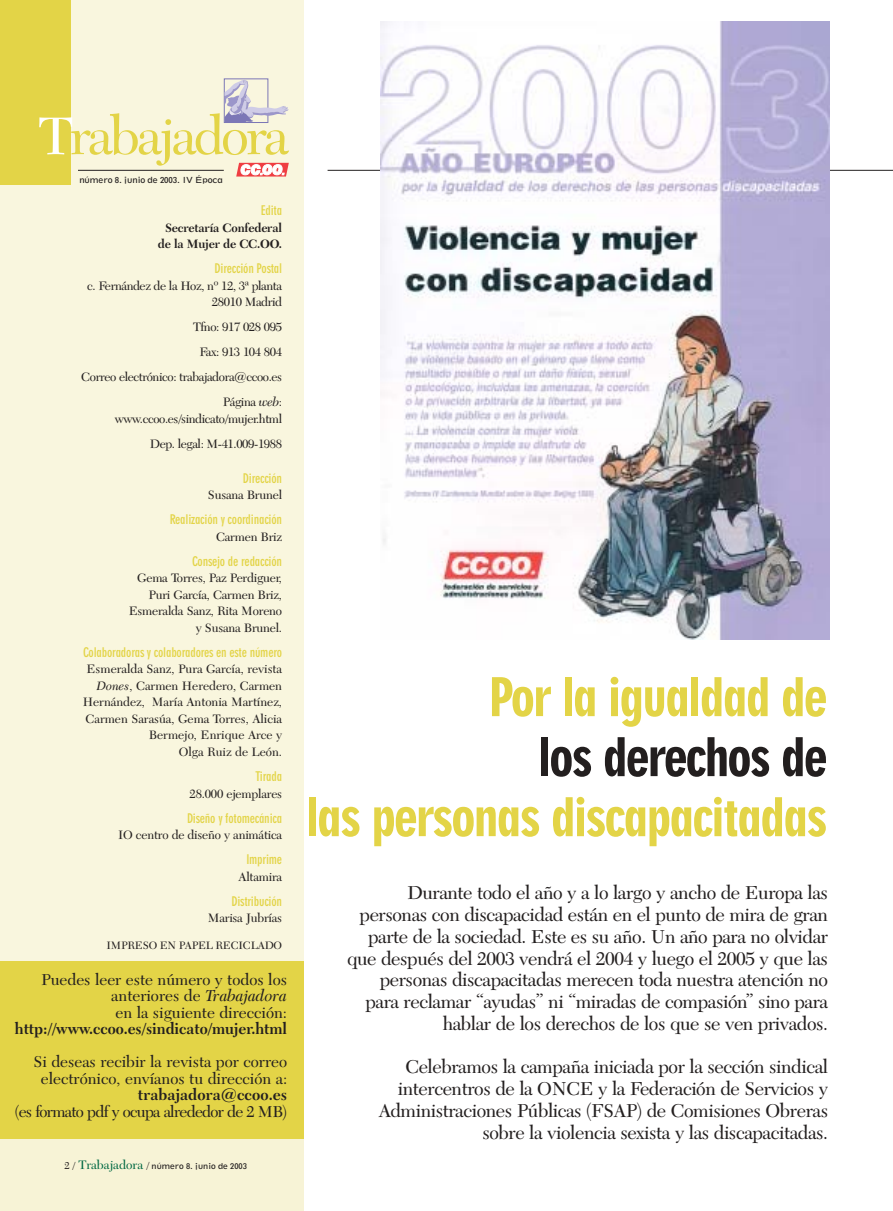
<style>
.page{position:relative;width:893px;height:1211px;background:#fff}
.page>*{position:absolute;margin:0;border:0;box-sizing:border-box;transform-origin:0 0}
.t1{font:55.05px "Transitional 511 BT";letter-spacing:-.05em;color:#e3d447}
.t2{font:51px "Geometric 706 BT Black Condensed B";letter-spacing:-.04em;color:#e3d447}
.t3{font:51px "Geometric 706 BT Black Condensed B";letter-spacing:-.04em;color:#231f1f}
.t4{font:19.5px/21.8px "Transitional 511 BT";letter-spacing:-.02em;color:#231f1f;text-align:right}
.t5{font:16.5px/16.5px "Transitional 511 BT";color:#231f1f;text-align:justify}
.t6{font:700 16.5px "Transitional 511 BT";letter-spacing:-.005em;color:#231f1f}
.t7{font:16.5px "Transitional 511 BT";letter-spacing:-.04em;color:#231f1f}
.t8{font:12.75px/16.5px "Transitional 511 BT";letter-spacing:-.015em;color:#231f1f;text-align:right}
.t9{font:12.75px "Geometric 706 BT Bold Condensed B";letter-spacing:-.015em;color:#e3d447}
.t10{font:700 12.75px/16.5px "Transitional 511 BT";letter-spacing:-.015em;color:#231f1f;text-align:center}
.t11{font:11.25px "Transitional 511 BT";letter-spacing:-.015em;color:#231f1f}
.t12{font:7.8px "Geometric 212 BT";letter-spacing:-.01em;color:#231f1f}
.t13{font:7.5px "Geometric 212 BT";color:#231f1f}
.s1{color:#fff}
.s2{font-style:italic}
.s3{font-family:"Transitional 511 BT";font-size:10.5px}
.s4{font-family:"Transitional 511 BT";font-style:italic;font-size:10.5px}
.s5{font-family:"Transitional 511 BT";font-size:12.75px;color:#006842}
</style>
<div class="page">
<div style="left:0;top:1008px;width:303px;height:202px;background:#f7f3d6"></div>
<div style="left:0;top:0;width:303px;height:1016px;background:#f9f6de"></div>
<div style="left:0;top:961px;width:303px;height:178px;background:#e3d447"></div>
<div style="left:0;top:0;width:71px;height:184px;background:#e3d447"></div>
<hr style="left:78px;top:170px;width:146px;height:1px;background:#231f1f">
<svg style="left:236px;top:163px;width:53px;height:14px"></svg>
<div style="left:224px;top:79px;width:44px;height:44px;border:1px solid #7c77b6"></div>
<svg style="left:224px;top:78px;width:65px;height:44px"></svg>
<hr style="left:327px;top:170px;width:565px;height:1px;background:#231f1f">
<img style="left:380px;top:22px;width:449px;height:617px">
<h1 class="t1" style="left:38px;top:113px;width:252px"><span class="s1">T</span>rabajadora</h1>
<p class="t12" style="left:79px;top:177px;width:145px">número 8. junio de 2003. IV Época</p>
<p class="t9" style="left:261px;top:205px;width:23px">Edita</p>
<p class="t10" style="left:158px;top:220px;width:126px">Secretaría Confederal de la Mujer de CC.OO.</p>
<p class="t9" style="left:215px;top:263px;width:69px">Dirección Postal</p>
<p class="t8" style="left:87px;top:278px;width:196px">c. Fernández de la Hoz, nº 12, 3ª planta<br>28010 Madrid</p>
<p class="t8" style="left:81px;top:315px;width:202px;line-height:25px">Tfno: 917 028 095<br>Fax: 913 104 804<br>Correo electrónico: trabajadora@ccoo.es<br>Página <span class="s2">web</span>:</p>
<p class="t8" style="left:115px;top:407px;width:169px;line-height:25px">www.ccoo.es/sindicato/mujer.html<br>Dep. legal: M-41.009-1988</p>
<p class="t9" style="left:243px;top:473px;width:41px">Dirección</p>
<p class="t8" style="left:208px;top:487px;width:76px">Susana Brunel</p>
<p class="t9" style="left:170px;top:514px;width:114px">Realización y coordinación</p>
<p class="t8" style="left:216px;top:529px;width:68px">Carmen Briz</p>
<p class="t9" style="left:192px;top:556px;width:91px">Consejo de redacción</p>
<p class="t8" style="left:129px;top:571px;width:155px">Gema Torres, Paz Perdiguer,<br>Puri García, Carmen Briz,<br>Esmeralda Sanz, Rita Moreno y Susana Brunel.</p>
<p class="t9" style="left:83px;top:647px;width:200px">Colaboradoras y colaboradores en este número</p>
<p class="t8" style="left:83px;top:662px;width:201px">Esmeralda Sanz, Pura García, revista<br><span class="s2">Dones</span>, Carmen Heredero, Carmen<br>Hernández, María Antonia Martínez,<br>Carmen Sarasúa, Gema Torres, Alicia<br>Bermejo, Enrique Arce y<br>Olga Ruiz de León.</p>
<p class="t9" style="left:256px;top:771px;width:28px">Tirada</p>
<p class="t8" style="left:189px;top:786px;width:94px">28.000 ejemplares</p>
<p class="t9" style="left:187px;top:813px;width:97px">Diseño y fotomecánica</p>
<p class="t8" style="left:118px;top:827px;width:165px">IO centro de diseño y animática</p>
<p class="t9" style="left:246px;top:854px;width:37px">Imprime</p>
<p class="t8" style="left:238px;top:869px;width:45px">Altamira</p>
<p class="t9" style="left:231px;top:896px;width:52px">Distribución</p>
<p class="t8" style="left:208px;top:910px;width:76px">Marisa Jubrías</p>
<p class="t11" style="left:106px;top:940px;width:177px">IMPRESO EN PAPEL RECICLADO</p>
<p class="t5" style="left:111px;top:972px;width:177px;text-indent:-70px">Puedes leer este número y todos los anteriores de <span class="s2">Trabajadora </span>en la siguiente dirección:</p>
<p class="t6" style="left:15px;top:1022px;width:274px">http://www.ccoo.es/sindicato/mujer.html</p>
<p class="t5" style="left:33px;top:1054px;width:255px;text-align:center">Si deseas recibir la revista por correo electrónico, envíanos tu dirección a:</p>
<p class="t6" style="left:138px;top:1088px;width:151px">trabajadora@ccoo.es</p>
<p class="t7" style="left:15px;top:1104px;width:274px">(es formato pdf y ocupa alrededor de 2 MB)</p>
<p class="t13" style="left:64px;top:1163px;width:184px"><span class="s3">2</span> <span class="s4">/</span> <span class="s5">Trabajadora</span> <span class="s4">/</span> número 8. junio de 2003</p>
<h2 class="t2" style="left:488px;top:677px;width:340px">Por la igualdad de</h2>
<h2 class="t3" style="left:538px;top:737px;width:291px">los derechos de</h2>
<h2 class="t2" style="left:305px;top:797px;width:523px">las personas discapacitadas</h2>
<p class="t4" style="left:347px;top:883px;width:482px">Durante todo el año y a lo largo y ancho de Europa las personas con discapacidad están en el punto de mira de gran parte de la sociedad. Este es su año. Un año para no olvidar que después del 2003 vendrá el 2004 y luego el 2005 y que las personas discapacitadas merecen toda nuestra atención no para reclamar “ayudas” ni “miradas de compasión” sino para hablar de los derechos de los que se ven privados.</p>
<p class="t4" style="left:379px;top:1057px;width:451px">Celebramos la campaña iniciada por la sección sindical intercentros de la ONCE y la Federación de Servicios y Administraciones Públicas (FSAP) de Comisiones Obreras sobre la violencia sexista y las discapacitadas.</p>
</div>
